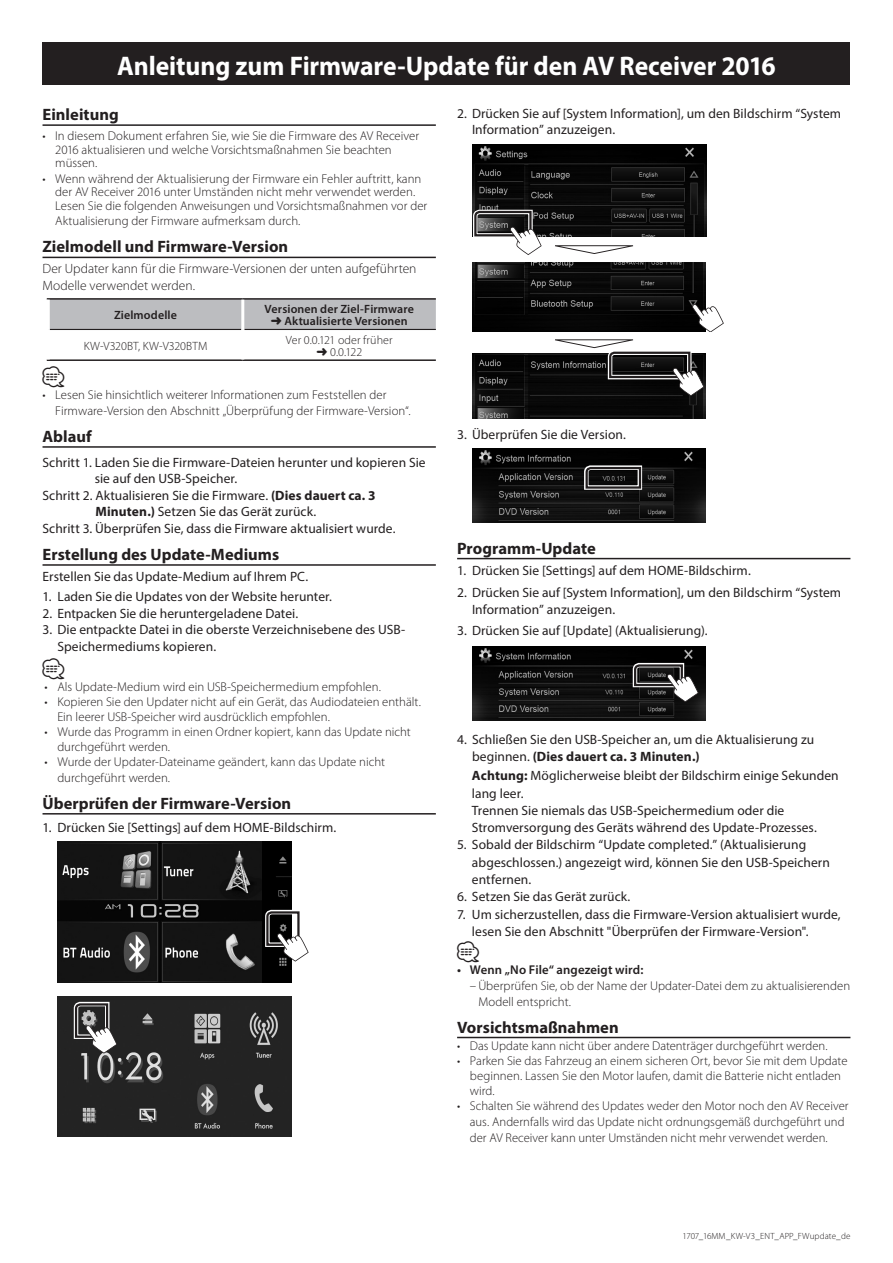
<style>
.page{position:relative;width:893px;height:1263px;background:#fff}
.page>*{position:absolute;margin:0;border:0;box-sizing:border-box;transform-origin:0 0}
.t1{font:700 27px "Myriad Pro";letter-spacing:-.005em;color:#fff;scale:.95 1}
.t2{font:21px "Car Symble";color:#231f20}
.t3{font:700 16.5px "Myriad Pro";color:#231f20}
.t4{font:13.5px/17.2px "Myriad Pro";letter-spacing:.005em;color:#231f20}
.t5{font:300 13.5px/16.5px "Myriad Pro";color:#231f20}
.t6{font:300 12.75px/13.5px "Myriad Pro";color:#231f20}
.t7{font:600 12.75px "Myriad Pro";letter-spacing:.01em;color:#231f20}
.t8{font:600 12px/18.8px "Myriad Pro";letter-spacing:.01em;color:#231f20;text-align:center}
.t9{font:300 12px "Myriad Pro";letter-spacing:.005em;color:#231f20}
.t10{font:300 9px "Myriad Pro";letter-spacing:.005em;color:#231f20}
.s1{font-weight:300}
.s2{font-weight:700}
</style>
<div class="page">
<div style="left:43px;top:43px;width:807px;height:42px;background:#231f20"></div>
<hr style="left:43px;top:124px;width:393px;height:2px;background:#231f20">
<hr style="left:43px;top:257px;width:393px;height:1px;background:#231f20">
<hr style="left:43px;top:446px;width:393px;height:2px;background:#231f20">
<hr style="left:43px;top:564px;width:393px;height:2px;background:#231f20">
<hr style="left:43px;top:813px;width:393px;height:1px;background:#231f20">
<div style="left:50px;top:300px;width:386px;height:29px;background:#bcbdc0"></div>
<hr style="left:47px;top:298px;width:196px;height:2px;background:#231f20">
<hr style="left:243px;top:298px;width:193px;height:2px;background:#231f20">
<hr style="left:47px;top:359px;width:196px;height:2px;background:#231f20">
<hr style="left:243px;top:359px;width:193px;height:2px;background:#231f20">
<hr style="left:50px;top:329px;width:191px;height:1px;background:#231f20">
<hr style="left:244px;top:329px;width:192px;height:1px;background:#231f20">
<hr style="left:241px;top:300px;width:3px;height:29px;background:#fff">
<img style="left:57px;top:842px;width:234px;height:140px">
<svg style="left:263px;top:907px;width:46px;height:55px"></svg>
<img style="left:57px;top:996px;width:234px;height:141px">
<svg style="left:72px;top:999px;width:45px;height:54px"></svg>
<hr style="left:457px;top:558px;width:393px;height:1px;background:#231f20">
<hr style="left:457px;top:1037px;width:393px;height:1px;background:#231f20">
<img style="left:472px;top:263px;width:234px;height:69px">
<svg style="left:555px;top:245px;width:78px;height:9px"></svg>
<img style="left:472px;top:144px;width:234px;height:92px">
<svg style="left:472px;top:207px;width:70px;height:48px"></svg>
<img style="left:472px;top:353px;width:234px;height:65px">
<svg style="left:555px;top:339px;width:149px;height:57px"></svg>
<svg style="left:692px;top:304px;width:31px;height:28px"></svg>
<img style="left:472px;top:449px;width:234px;height:73px">
<svg style="left:582px;top:463px;width:62px;height:29px;background:#3d3d3d"></svg>
<img style="left:472px;top:647px;width:234px;height:73px">
<svg style="left:630px;top:661px;width:69px;height:41px"></svg>
<h1 class="t1" style="left:117px;top:48px;width:695px">Anleitung zum Firmware-Update für den AV Receiver 2016</h1>
<p class="t3" style="left:43px;top:104px;width:78px">Einleitung</p>
<p class="t6" style="left:55px;top:129px;width:365px">In diesem Dokument erfahren Sie, wie Sie die Firmware des AV Receiver</p>
<p class="t4" style="left:472px;top:105px;width:371px;line-height:16.5px;text-indent:-15px">2. Drücken Sie auf [System Information ,] um den Bildschirm “System<br>Information” anzuzeigen.</p>
<p class="t6" style="left:43px;top:129px;width:5px">•</p>
<p class="t6" style="left:55px;top:143px;width:338px">2016 aktualisieren und welche Vorsichtsmaßnahmen Sie beachten müssen.</p>
<p class="t6" style="left:55px;top:172px;width:368px">Wenn während der Aktualisierung der Firmware ein Fehler auftritt, kann</p>
<p class="t6" style="left:43px;top:172px;width:5px">•</p>
<p class="t6" style="left:55px;top:185px;width:374px">der AV Receiver 2016 unter Umständen nicht mehr verwendet werden.<br>Lesen Sie die folgenden Anweisungen und Vorsichtsmaßnahmen vor der</p>
<p class="t6" style="left:55px;top:215px;width:247px">Aktualisierung der Firmware aufmerksam durch.</p>
<p class="t3" style="left:43px;top:236px;width:247px">Zielmodell und Firmware-Version</p>
<p class="t5" style="left:43px;top:261px;width:375px">Der Updater kann für die Firmware-Versionen der unten aufgeführten<br>Modelle verwendet werden.</p>
<p class="t8" style="left:265px;top:299px;width:151px">Versionen der Ziel-Firmware</p>
<p class="t8" style="left:114px;top:305px;width:64px">Zielmodelle</p>
<p class="t8" style="left:271px;top:311px;width:138px">➜ Aktualisierte Versionen<br><span class="s1">Ver 0.0.121 oder früher</span></p>
<p class="t9" style="left:84px;top:339px;width:125px">KW V- 320BT, KW V- 320BTM</p>
<p class="t9" style="left:316px;top:345px;width:47px">➜ 0.0.122</p>
<p class="t6" style="left:55px;top:388px;width:333px">Lesen Sie hinsichtlich weiterer Informationen zum Feststellen der</p>
<h2 class="t2" style="left:43px;top:367px;width:23px">⁄</h2>
<p class="t6" style="left:55px;top:404px;width:357px">Firmware-Version den Abschnitt „Überprüfung der Firmware-Version .”</p>
<p class="t3" style="left:43px;top:426px;width:51px">Ablauf</p>
<p class="t4" style="left:43px;top:454px;width:385px">Schritt 1. Laden Sie die Firmware-Dateien herunter und kopieren Sie</p>
<p class="t4" style="left:95px;top:470px;width:144px">sie auf den USB-Speicher.</p>
<p class="t4" style="left:43px;top:487px;width:335px">Schritt 2. Aktualisieren Sie die Firmware <span class="s2">(</span>. <span class="s2">Dies dauert ca 3.</span></p>
<p class="t4" style="left:95px;top:503px;width:222px"><span class="s2">Minuten ) .</span> Setzen Sie das Gerät zurück.</p>
<p class="t4" style="left:43px;top:520px;width:354px">Schritt 3. Überprüfen Sie, dass die Firmware aktualisiert wurde.</p>
<p class="t3" style="left:43px;top:544px;width:238px">Erstellung des Update-Mediums</p>
<p class="t4" style="left:43px;top:567px;width:267px">Erstellen Sie das Update-Medium auf Ihrem PC.</p>
<p class="t4" style="left:43px;top:588px;width:291px">1. Laden Sie die Updates von der Website herunter.</p>
<p class="t4" style="left:43px;top:605px;width:257px">2. Entpacken Sie die heruntergeladene Datei.</p>
<p class="t4" style="left:57px;top:638px;width:160px">Speichermediums kopieren.</p>
<p class="t6" style="left:43px;top:388px;width:5px">•</p>
<p class="t4" style="left:43px;top:621px;width:364px">3. Die entpackte Datei in die oberste Verzeichnisebene des USB-</p>
<h2 class="t2" style="left:43px;top:658px;width:23px">⁄</h2>
<p class="t6" style="left:57px;top:695px;width:365px">Kopieren Sie den Updater nicht auf ein Gerät, das Audiodateien enthält.</p>
<p class="t6" style="left:57px;top:680px;width:325px">Als Update-Medium wird ein USB-Speichermedium empfohlen.</p>
<p class="t6" style="left:45px;top:680px;width:5px">•</p>
<p class="t6" style="left:45px;top:695px;width:5px">•</p>
<p class="t6" style="left:45px;top:725px;width:5px">•</p>
<p class="t6" style="left:45px;top:755px;width:5px">•</p>
<p class="t6" style="left:57px;top:709px;width:355px;line-height:15px">Ein leerer USB-Speicher wird ausdrücklich empfohlen.<br>Wurde das Programm in einen Ordner kopiert, kann das Update nicht</p>
<p class="t6" style="left:57px;top:739px;width:329px;line-height:15px">durchgeführt werden.<br>Wurde der Updater-Dateiname geändert, kann das Update nicht</p>
<p class="t6" style="left:57px;top:771px;width:114px">durchgeführt werden.</p>
<p class="t3" style="left:43px;top:792px;width:250px">Überprüfen der Firmware-Version</p>
<p class="t4" style="left:43px;top:818px;width:295px">1. Drücken Sie [Settings] auf dem HOME-Bildschirm.</p>
<p class="t4" style="left:457px;top:425px;width:170px">3. Überprüfen Sie die Version.</p>
<p class="t3" style="left:457px;top:537px;width:140px">Programm-Update</p>
<p class="t4" style="left:457px;top:562px;width:295px">1. Drücken Sie [Settings] auf dem HOME-Bildschirm.</p>
<p class="t4" style="left:472px;top:583px;width:371px;text-indent:-15px">2. Drücken Sie auf [System Information ,] um den Bildschirm “System<br>Information” anzuzeigen.</p>
<p class="t4" style="left:457px;top:621px;width:252px">3. Drücken Sie auf [Update] (Aktualisierung .(</p>
<p class="t4" style="left:472px;top:730px;width:344px;text-indent:-15px">4. Schließen Sie den USB-Speicher an, um die Aktualisierung zu beginnen <span class="s2">(</span>. <span class="s2">Dies dauert ca 3. Minuten (.</span></p>
<p class="t4" style="left:472px;top:767px;width:368px"><span class="s2">Achtung:</span> Möglicherweise bleibt der Bildschirm einige Sekunden lang leer.<br>Trennen Sie niemals das USB-Speichermedium oder die Stromversorgung des Geräts während des Update-Prozesses.</p>
<p class="t4" style="left:472px;top:836px;width:359px;text-indent:-15px">5. Sobald der Bildschirm “Update completed.” (Aktualisierung abgeschlossen ) . angezeigt wird, können Sie den USB-Speichern entfernen.</p>
<p class="t4" style="left:472px;top:888px;width:370px;text-indent:-15px">6. Setzen Sie das Gerät zurück.<br>Um sicherzustellen, dass die Firmware-Version aktualisiert wurde,</p>
<p class="t4" style="left:457px;top:905px;width:10px">7.</p>
<p class="t4" style="left:472px;top:922px;width:338px">lesen Sie den Abschnitt "Überprüfen der Firmware-Version ."</p>
<p class="t7" style="left:470px;top:961px;width:175px">Wenn „No File“ angezeigt wird:</p>
<h2 class="t2" style="left:457px;top:941px;width:23px">⁄</h2>
<p class="t6" style="left:478px;top:978px;width:373px;line-height:15.8px;text-indent:-9px">– Überprüfen Sie, ob der Name der Updater-Datei dem zu aktualisierenden<br>Modell entspricht.</p>
<p class="t3" style="left:457px;top:1016px;width:163px">Vorsichtsmaßnahmen</p>
<p class="t6" style="left:470px;top:1039px;width:359px">Das Update kann nicht über andere Datenträger durchgeführt werden.</p>
<p class="t7" style="left:457px;top:961px;width:5px">•</p>
<p class="t6" style="left:457px;top:1039px;width:5px">•</p>
<p class="t6" style="left:457px;top:1054px;width:5px">•</p>
<p class="t6" style="left:457px;top:1099px;width:5px">•</p>
<p class="t6" style="left:470px;top:1054px;width:379px">Parken Sie das Fahrzeug an einem sicheren Ort, bevor Sie mit dem Update</p>
<p class="t6" style="left:470px;top:1068px;width:380px;line-height:15.5px">beginnen. Lassen Sie den Motor laufen, damit die Batterie nicht entladen wird.<br>Schalten Sie während des Updates weder den Motor noch den AV Receiver</p>
<p class="t6" style="left:470px;top:1114px;width:376px;line-height:15.8px">aus. Andernfalls wird das Update nicht ordnungsgemäß durchgeführt und der AV Receiver kann unter Umständen nicht mehr verwendet werden.</p>
<p class="t10" style="left:683px;top:1230px;width:169px">1707_16MM_KW _3V - ENT_APP_FWupdate_de</p>
</div>
